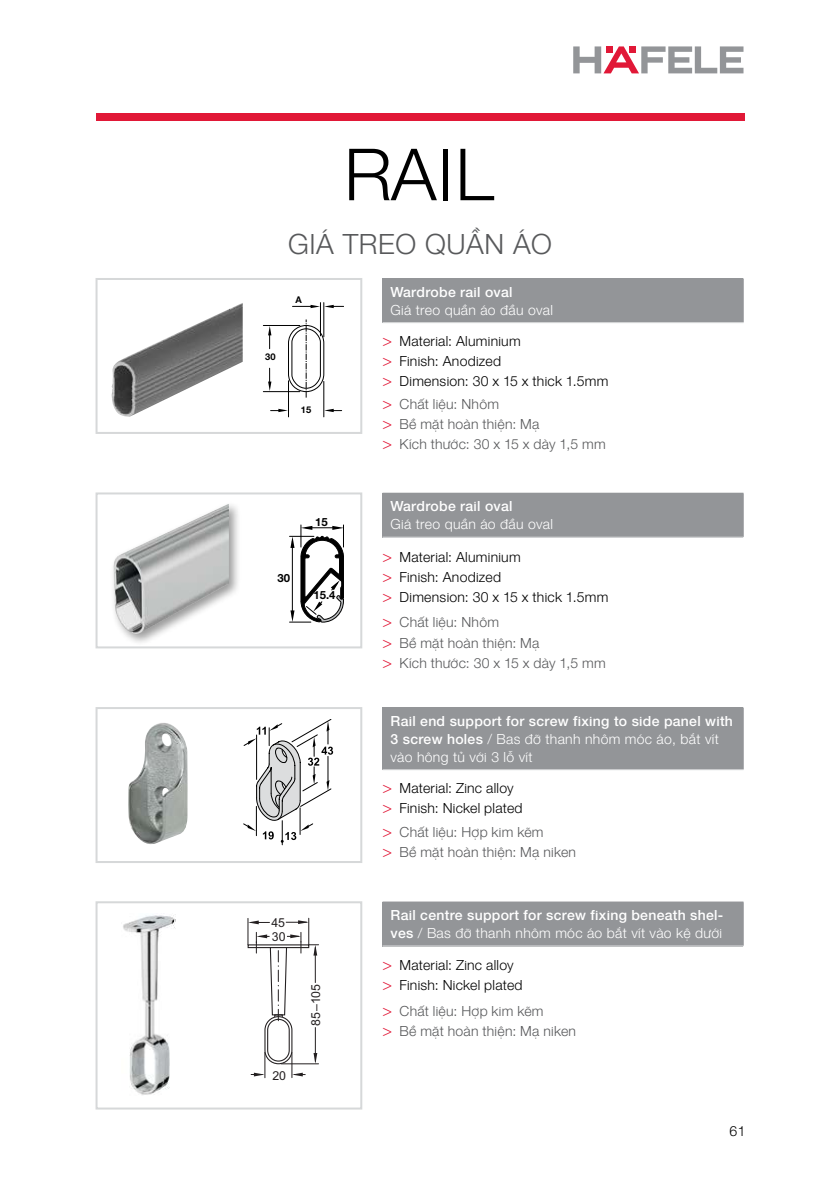
<style>
.page{position:relative;width:840px;height:1191px;background:#fff}
.page>*{position:absolute;margin:0;border:0;box-sizing:border-box;transform-origin:0 0}
.t1{font:72px "Hafele Helve N Light";color:#000}
.t2{font:28px "Hafele Helve N Light";letter-spacing:.02em;color:#58595b}
.t3{font:14px/20px "Hafele Helve N Light";letter-spacing:.02em;color:#000}
.t4{font:14px/20px "Hafele Helve N Light";letter-spacing:.02em;color:#58595b}
.t5{font:14px/18px "Hafele Helve N Light";letter-spacing:.02em;color:#fff}
.t6{font:14px "Hafele Helve N medium";letter-spacing:.02em;color:#fff}
.t7{font:300 14px "Helvetica Neue LT Std";color:#000}
.t8{font:12.4px "Arial";color:#231f20}
.t9{font:700 11.4px "Helvetica Neue LT Std";color:#000}
.t10{font:700 9.2px "Helvetica Neue LT Std";color:#000}
.s1{font-size:16px;color:#e11837}
.s2{font-family:"Hafele Helve N medium"}
</style>
<div class="page">
<svg style="left:573px;top:46px;width:170px;height:27px"></svg>
<div style="left:95px;top:113px;width:649px;height:8px;background:#e11837"></div>
<div style="left:382px;top:279px;width:360px;height:44px;background:#939598"></div>
<hr style="left:742px;top:279px;width:1px;height:43px;background:#939598">
<hr style="left:382px;top:278px;width:361px;height:1px;background:#939598">
<hr style="left:382px;top:322px;width:361px;height:1px;background:#e6e7e8">
<div style="left:382px;top:493px;width:360px;height:44px;background:#939598"></div>
<hr style="left:742px;top:493px;width:1px;height:44px;background:#939598">
<hr style="left:382px;top:537px;width:361px;height:1px;background:#e6e7e8">
<div style="left:382px;top:708px;width:360px;height:62px;background:#939598"></div>
<hr style="left:742px;top:708px;width:1px;height:61px;background:#939598">
<hr style="left:382px;top:707px;width:361px;height:1px;background:#939598">
<hr style="left:382px;top:769px;width:361px;height:1px;background:#e6e7e8">
<div style="left:382px;top:902px;width:360px;height:44px;background:#939598"></div>
<hr style="left:742px;top:902px;width:1px;height:43px;background:#939598">
<hr style="left:382px;top:901px;width:361px;height:1px;background:#939598">
<hr style="left:382px;top:945px;width:361px;height:1px;background:#e6e7e8">
<div style="left:95px;top:278px;width:267px;height:156px;border:2px solid #d6d8d9"></div>
<div style="left:95px;top:492px;width:267px;height:156px;border:2px solid #d6d8d9"></div>
<div style="left:95px;top:707px;width:267px;height:156px;border:2px solid #d6d8d9"></div>
<div style="left:95px;top:901px;width:267px;height:208px;border:2px solid #d6d8d9"></div>
<img style="left:111px;top:303px;width:131px;height:113px">
<svg style="left:289px;top:525px;width:55px;height:98px"></svg>
<div style="left:110px;top:501px;width:132px;height:146px;background:#000;opacity:.4"></div>
<img style="left:113px;top:503px;width:116px;height:131px">
<hr style="left:263px;top:391px;width:37px;height:1px;background:#000">
<hr style="left:323px;top:381px;width:1px;height:36px;background:#000">
<hr style="left:323px;top:302px;width:1px;height:35px;background:#000">
<hr style="left:320px;top:302px;width:1px;height:34px;background:#000">
<hr style="left:288px;top:381px;width:1px;height:36px;background:#000">
<hr style="left:263px;top:325px;width:37px;height:1px;background:#000">
<svg style="left:287px;top:319px;width:37px;height:78px"></svg>
<svg style="left:268px;top:368px;width:3px;height:23px"></svg>
<svg style="left:268px;top:326px;width:3px;height:23px"></svg>
<svg style="left:270px;top:409px;width:18px;height:3px"></svg>
<svg style="left:324px;top:409px;width:17px;height:3px"></svg>
<svg style="left:292px;top:305px;width:51px;height:3px"></svg>
<img style="left:128px;top:723px;width:59px;height:121px">
<img style="left:123px;top:915px;width:52px;height:180px">
<svg style="left:247px;top:918px;width:71px;height:159px"></svg>
<svg style="left:243px;top:719px;width:90px;height:126px"></svg>
<h1 class="t1" style="left:344px;top:128px;width:151px">RAIL</h1>
<h2 class="t2" style="left:288px;top:225px;width:265px">GIÁ TREO QUẦN ÁO</h2>
<p class="t10" style="left:295px;top:293px;width:8px">A</p>
<p class="t10" style="left:265px;top:351px;width:12px">30</p>
<p class="t10" style="left:301px;top:403px;width:12px">15</p>
<p class="t9" style="left:315px;top:514px;width:14px">15</p>
<p class="t9" style="left:277px;top:571px;width:14px">30</p>
<p class="t9" style="left:313px;top:588px;width:24px">15.4</p>
<p class="t8" style="left:271px;top:913px;width:15px">45</p>
<p class="t8" style="left:272px;top:927px;width:15px">30</p>
<p class="t8" style="left:272px;top:1066px;width:15px">20</p>
<p class="t8" style="left:307px;top:1026px;width:44px;rotate:-90deg">85–105</p>
<p class="t6" style="left:390px;top:282px;width:123px">Wardrobe rail oval</p>
<p class="t5" style="left:390px;top:300px;width:164px">Giá treo quần áo đầu oval</p>
<p class="t3" style="left:382px;top:330px;width:227px"><span class="s1">&gt;</span> Material: Aluminium<br><span class="s1">&gt;</span> Finish: Anodized<br><span class="s1">&gt;</span> Dimension: 30 x 15 x thick 1.5mm</p>
<p class="t4" style="left:382px;top:393px;width:224px"><span class="s1">&gt;</span> Chất liệu: Nhôm<br><span class="s1">&gt;</span> Bề mặt hoàn thiện: Mạ<br><span class="s1">&gt;</span> Kích thước: 30 x 15 x dày 1,5 mm</p>
<p class="t6" style="left:390px;top:496px;width:123px">Wardrobe rail oval</p>
<p class="t5" style="left:390px;top:514px;width:164px">Giá treo quần áo đầu oval</p>
<p class="t3" style="left:382px;top:546px;width:227px"><span class="s1">&gt;</span> Material: Aluminium<br><span class="s1">&gt;</span> Finish: Anodized<br><span class="s1">&gt;</span> Dimension: 30 x 15 x thick 1.5mm</p>
<p class="t4" style="left:382px;top:612px;width:224px"><span class="s1">&gt;</span> Chất liệu: Nhôm<br><span class="s1">&gt;</span> Bề mặt hoàn thiện: Mạ<br><span class="s1">&gt;</span> Kích thước: 30 x 15 x dày 1,5 mm</p>
<p class="t6" style="left:390px;top:711px;width:344px">Rail end support for screw fixing to side panel with</p>
<p class="t5" style="left:390px;top:729px;width:329px"><span class="s2">3 screw holes</span> / Bas đỡ thanh nhôm móc áo, bắt vít vào hông tủ với 3 lỗ vít</p>
<p class="t3" style="left:382px;top:777px;width:141px"><span class="s1">&gt;</span> Material: Zinc alloy <span class="s1">&gt;</span> Finish: Nickel plated</p>
<p class="t4" style="left:382px;top:821px;width:195px"><span class="s1">&gt;</span> Chất liệu: Hợp kim kẽm<br><span class="s1">&gt;</span> Bề mặt hoàn thiện: Mạ niken</p>
<p class="t6" style="left:390px;top:905px;width:334px">Rail centre support for screw fixing beneath shel-</p>
<p class="t5" style="left:390px;top:923px;width:333px"><span class="s2">ves</span> / Bas đỡ thanh nhôm móc áo bắt vít vào kệ dưới</p>
<p class="t3" style="left:382px;top:954px;width:141px"><span class="s1">&gt;</span> Material: Zinc alloy <span class="s1">&gt;</span> Finish: Nickel plated</p>
<p class="t4" style="left:382px;top:1000px;width:195px"><span class="s1">&gt;</span> Chất liệu: Hợp kim kẽm<br><span class="s1">&gt;</span> Bề mặt hoàn thiện: Mạ niken</p>
<p class="t7" style="left:729px;top:1122px;width:17px">61</p>
</div>
